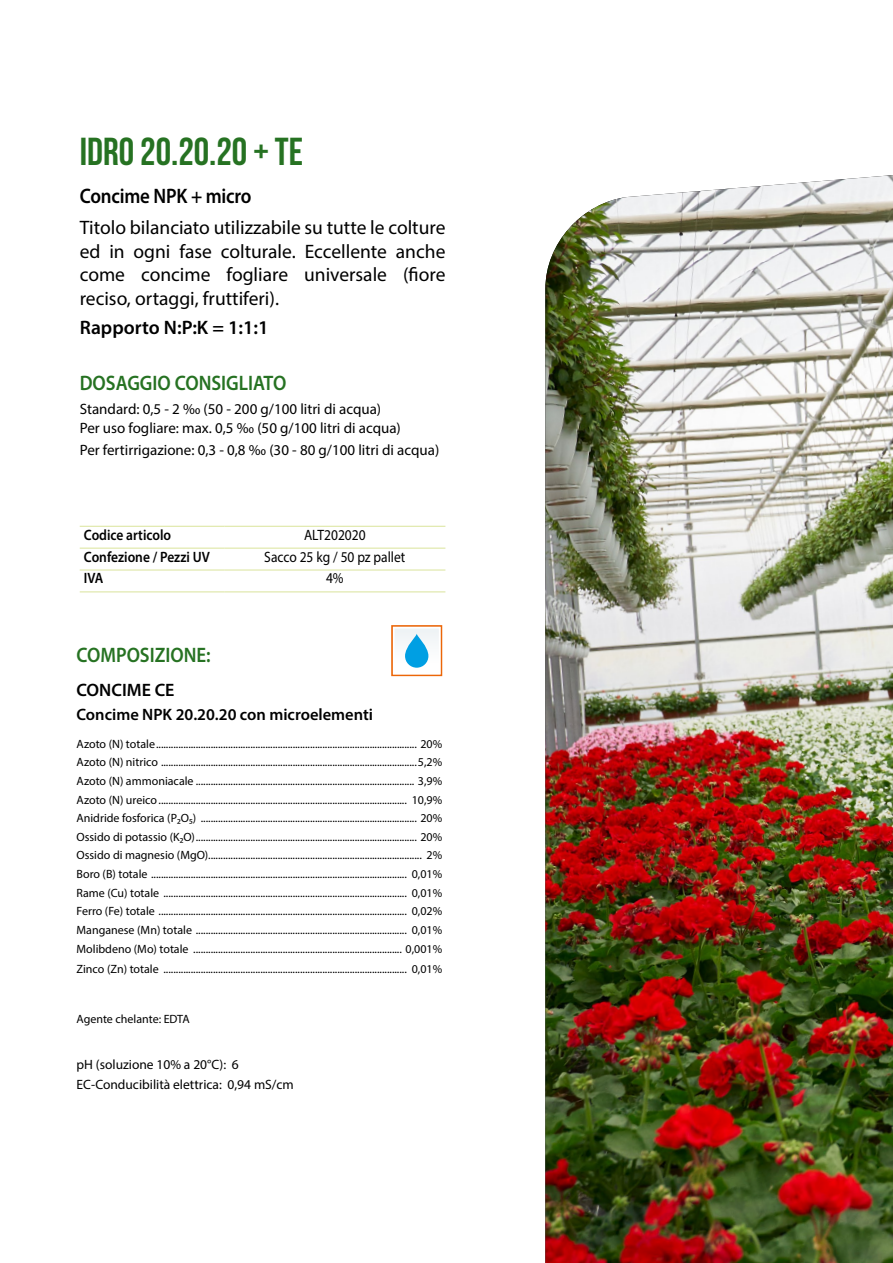
<style>
.page{position:relative;width:893px;height:1263px;background:#fff}
.page>*{position:absolute;margin:0;border:0;box-sizing:border-box;transform-origin:0 0}
.t1{font:700 39px "Bebas Neue";color:#267222}
.t2{font:600 21px "Myriad Pro";color:#267222;scale:.9 1}
.t3{font:600 21px "Myriad Pro";letter-spacing:-.01em;color:#000;scale:.9 1}
.t4{font:19.5px/23.4px "Myriad Pro";color:#000;text-align:justify}
.t5{font:600 19.5px "Myriad Pro";color:#000}
.t6{font:600 18px "Myriad Pro";color:#000}
.t7{font:600 16.5px "Myriad Pro";color:#000}
.t8{font:15px/19.2px "Myriad Pro";color:#000}
.t9{font:600 15px "Myriad Pro";color:#000;scale:.9 1}
.t10{font:15px "Myriad Pro";color:#000;scale:.9 1}
.t11{font:13.5px/20.4px "Myriad Pro";color:#000}
.t12{font:12px/18.6px "Myriad Pro";color:#000;text-align:justify}
</style>
<div class="page">
<img style="left:545px;top:175px;width:348px;height:1088px">
<svg style="left:391px;top:625px;width:51px;height:51px"></svg>
<hr style="left:80px;top:548px;width:144px;height:1px;background:#dae49b">
<hr style="left:224px;top:548px;width:221px;height:1px;background:#dae49b">
<hr style="left:80px;top:570px;width:144px;height:1px;background:#dae49b">
<hr style="left:224px;top:570px;width:221px;height:1px;background:#dae49b">
<hr style="left:80px;top:526px;width:144px;height:1px;background:#dae49b">
<hr style="left:80px;top:591px;width:144px;height:1px;background:#dae49b">
<hr style="left:224px;top:526px;width:221px;height:1px;background:#dae49b">
<hr style="left:224px;top:591px;width:221px;height:1px;background:#dae49b">
<h1 class="t1" style="left:80px;top:130px;width:225px">IDRO 20.20.20 + TE</h1>
<h2 class="t3" style="left:80px;top:182px;width:192px">Concime NPK + micro</h2>
<h3 class="t4" style="left:80px;top:216px;width:367px">Titolo bilanciato utilizzabile su tutte le colture ed in ogni fase colturale. Eccellente anche come concime fogliare universale (fiore reciso, ortaggi, fruttiferi).</h3>
<h3 class="t5" style="left:80px;top:315px;width:190px">Rapporto N:P:K = 1:1:1</h3>
<h2 class="t2" style="left:80px;top:370px;width:231px">DOSAGGIO CONSIGLIATO</h2>
<p class="t8" style="left:80px;top:399px;width:323px">Standard: 0,5 - 2 ‰ (50 - 200 g/100 litri di acqua)<br>Per uso fogliare: max. 0,5 ‰ (50 g/100 litri di acqua)</p>
<p class="t8" style="left:80px;top:440px;width:361px">Per fertirrigazione: 0,3 - 0,8 ‰ (30 - 80 g/100 litri di acqua)</p>
<p class="t9" style="left:84px;top:525px;width:98px">Codice articolo</p>
<p class="t10" style="left:304px;top:525px;width:70px">ALT202020</p>
<p class="t9" style="left:84px;top:547px;width:141px">Confezione / Pezzi UV</p>
<p class="t10" style="left:264px;top:547px;width:158px">Sacco 25 kg / 50 pz pallet</p>
<p class="t9" style="left:84px;top:569px;width:23px">IVA</p>
<p class="t10" style="left:326px;top:569px;width:21px">4%</p>
<h2 class="t2" style="left:77px;top:642px;width:151px">COMPOSIZIONE:</h2>
<h3 class="t6" style="left:77px;top:679px;width:100px">CONCIME CE</h3>
<h3 class="t7" style="left:77px;top:704px;width:298px">Concime NPK 20.20.20 con microelementi</h3>
<p class="t12" style="left:77px;top:734px;width:367px">Azoto (N) totale......................................................................................................... 20% Azoto (N) nitrico .......................................................................................................5,2% Azoto (N) ammoniacale ........................................................................................ 3,9% Azoto (N) ureico.................................................................................................... 10,9% Anidride fosforica (P₂O₅) ....................................................................................... 20% Ossido di potassio (K₂O)......................................................................................... 20% Ossido di magnesio (MgO)...................................................................................... 2% Boro (B) totale ....................................................................................................... 0,01% Rame (Cu) totale .................................................................................................. 0,01% Ferro (Fe) totale .................................................................................................... 0,02% Manganese (Mn) totale ..................................................................................... 0,01% Molibdeno (Mo) totale .................................................................................... 0,001%</p>
<p class="t12" style="left:77px;top:960px;width:367px">Zinco (Zn) totale .................................................................................................. 0,01%</p>
<p class="t12" style="left:77px;top:1010px;width:115px">Agente chelante: EDTA</p>
<p class="t11" style="left:77px;top:1054px;width:219px">pH (soluzione 10% a 20°C): 6<br>EC-Conducibilità elettrica: 0,94 mS/cm</p>
</div>
